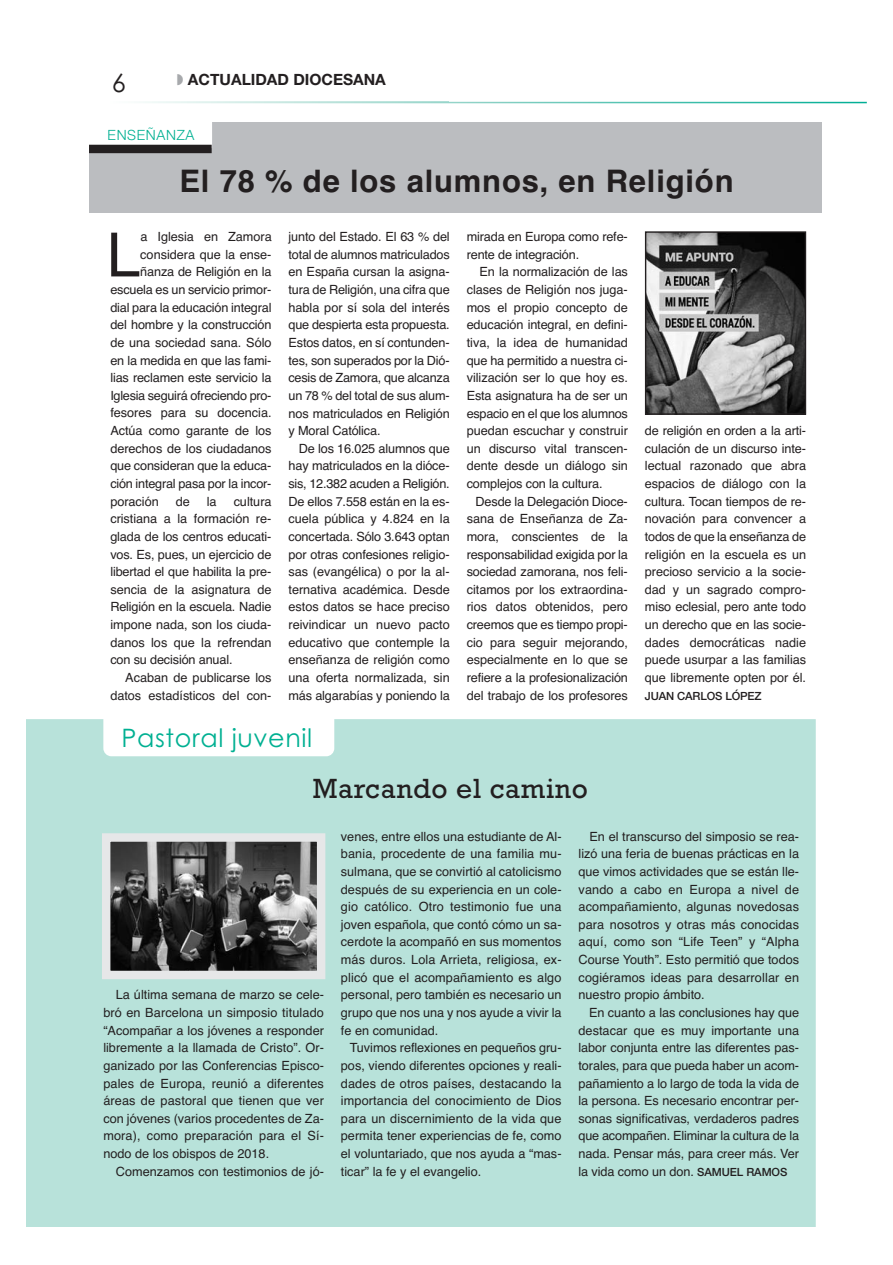
<style>
.page{position:relative;width:893px;height:1265px;background:#fff}
.page>*{position:absolute;margin:0;border:0;box-sizing:border-box;transform-origin:0 0}
.t1{font:61.05px "Helvetica";color:#231f20}
.t2{font:700 31.05px "Helvetica";letter-spacing:.025em;color:#231f20}
.t3{font:28.2px "Rockwell";letter-spacing:.025em;color:#231f20}
.t4{font:25.35px "Century Gothic";letter-spacing:.025em;color:#00b092}
.t5{font:25.35px "Century Gothic";color:#231f20}
.t6{font:700 15.45px "Helvetica Neue";color:#231f20}
.t7{font:300 14.1px "Helvetica Neue";letter-spacing:.05em;color:#00b092}
.t8{font:12.75px/17.7px "Helvetica";letter-spacing:-.005em;color:#231f20;text-align:justify}
.t9{font:500 11.25px "Helvetica Neue";letter-spacing:-.01em;color:#231f20}
.s1{font-family:"Helvetica Neue";font-weight:500;font-size:11.25px}
</style>
<div class="page">
<div style="left:89px;top:122px;width:732px;height:90px;background:#bbbdc0"></div>
<img style="left:143px;top:101px;width:723px;height:2px">
<div style="left:86px;top:119px;width:126px;height:29px;background:#fff"></div>
<div style="left:89px;top:145px;width:123px;height:8px;background:#231f20"></div>
<img style="left:647px;top:233px;width:157px;height:180px">
<div style="left:645px;top:231px;width:161px;height:184px;border:1px solid #231f20"></div>
<div style="left:26px;top:719px;width:789px;height:507px;background:#b8e2da"></div>
<img style="left:111px;top:842px;width:205px;height:128px">
<div style="left:102px;top:833px;width:223px;height:146px;border:8px solid #e6e7e8"></div>
<div style="left:103px;top:707px;width:231px;height:49px;background:#fff;border-radius:8px"></div>
<h3 class="t5" style="left:112px;top:73px;width:16px">6</h3>
<p class="t6" style="left:188px;top:74px;width:199px">ACTUALIDAD DIOCESANA</p>
<p class="t7" style="left:108px;top:129px;width:88px">ENSEÑANZA</p>
<h2 class="t2" style="left:179px;top:169px;width:555px">El 78 % de los alumnos, en Religión</h2>
<h1 class="t1" style="left:107px;top:232px;width:35px">L</h1>
<p class="t8" style="left:140px;top:229px;width:133px">a Iglesia en Zamora</p>
<p class="t8" style="left:140px;top:247px;width:133px">considera que la ense-</p>
<p class="t8" style="left:140px;top:264px;width:133px">ñanza de Religión en la</p>
<p class="t8" style="left:110px;top:282px;width:162px">escuela es un servicio primor-</p>
<p class="t8" style="left:110px;top:299px;width:163px">dial para la educación integral</p>
<p class="t8" style="left:110px;top:317px;width:163px">del hombre y la construcción</p>
<p class="t8" style="left:110px;top:335px;width:163px">de una sociedad sana. Sólo</p>
<p class="t8" style="left:110px;top:352px;width:162px">en la medida en que las fami-</p>
<p class="t8" style="left:110px;top:370px;width:163px">lias reclamen este servicio la</p>
<p class="t8" style="left:110px;top:388px;width:162px">Iglesia seguirá ofreciendo pro-</p>
<p class="t8" style="left:110px;top:405px;width:163px">fesores para su docencia.</p>
<p class="t8" style="left:110px;top:423px;width:163px">Actúa como garante de los</p>
<p class="t8" style="left:110px;top:440px;width:163px">derechos de los ciudadanos</p>
<p class="t8" style="left:110px;top:458px;width:162px">que consideran que la educa-</p>
<p class="t8" style="left:110px;top:476px;width:162px">ción integral pasa por la incor-</p>
<p class="t8" style="left:110px;top:493px;width:50px">poración</p>
<p class="t8" style="left:176px;top:493px;width:16px">de</p>
<p class="t8" style="left:207px;top:493px;width:11px">la</p>
<p class="t8" style="left:110px;top:493px;width:163px;text-indent:123px">cultura cristiana a la formación re&shy;glada de los centros educati&shy;vos. Es, pues, un ejercicio de libertad el que habilita la pre&shy;sencia de la asignatura de Religión en la escuela. Nadie impone nada, son los ciuda&shy;danos los que la refrendan con su decisión anual.</p>
<p class="t8" style="left:110px;top:670px;width:163px;text-align:right">Acaban de publicarse los datos estadísticos del con-</p>
<p class="t8" style="left:288px;top:229px;width:163px">junto del Estado. El 63 % del total de alumnos matriculados en España cursan la asigna&shy;tura de Religión, una cifra que habla por sí sola del interés que despierta esta propuesta.<br>Estos datos, en sí contunden&shy;tes, son superados por la Dió&shy;cesis de Zamora, que alcanza un 78 % del total de sus alum&shy;nos matriculados en Religión y Moral Católica.</p>
<p class="t8" style="left:288px;top:440px;width:163px;text-indent:10px">De los 16.025 alumnos que hay matriculados en la dióce&shy;sis, 12.382 acuden a Religión.<br>De ellos 7.558 están en la es&shy;cuela pública y 4.824 en la concertada. Sólo 3.643 optan por otras confesiones religio&shy;sas (evangélica) o por la al&shy;ternativa académica. Desde estos datos se hace preciso reivindicar un nuevo pacto educativo que contemple la enseñanza de religión como una oferta normalizada, sin más algarabías y poniendo la</p>
<h3 class="t4" style="left:121px;top:728px;width:192px">Pastoral juvenil</h3>
<p class="t8" style="left:466px;top:229px;width:162px">mirada en Europa como refe&shy;rente de integración.</p>
<p class="t8" style="left:466px;top:264px;width:163px;text-indent:13px">En la normalización de las clases de Religión nos juga&shy;mos el propio concepto de educación integral, en defini&shy;tiva, la idea de humanidad que ha permitido a nuestra ci&shy;vilización ser lo que hoy es.<br>Esta asignatura ha de ser un espacio en el que los alumnos puedan escuchar y construir un discurso vital transcen&shy;dente desde un diálogo sin complejos con la cultura.</p>
<p class="t8" style="left:466px;top:493px;width:163px;text-indent:9px">Desde la Delegación Dioce&shy;sana de Enseñanza de Za&shy;mora, conscientes de la responsabilidad exigida por la sociedad zamorana, nos feli&shy;citamos por los extraordina&shy;rios datos obtenidos, pero creemos que es tiempo propi&shy;cio para seguir mejorando, especialmente en lo que se refiere a la profesionalización del trabajo de los profesores</p>
<h3 class="t3" style="left:313px;top:779px;width:276px">Marcando el camino</h3>
<p class="t8" style="left:645px;top:423px;width:163px">de religión en orden a la arti&shy;culación de un discurso inte&shy;lectual razonado que abra espacios de diálogo con la cultura. Tocan tiempos de re&shy;novación para convencer a todos de que la enseñanza de religión en la escuela es un precioso servicio a la socie&shy;dad y un sagrado compro&shy;miso eclesial, pero ante todo un derecho que en las socie&shy;dades democráticas nadie puede usurpar a las familias que libremente opten por él.</p>
<p class="t9" style="left:645px;top:691px;width:118px">JUAN CARLOS LÓPEZ</p>
<p class="t8" style="left:103px;top:987px;width:222px;text-indent:12px">La última semana de marzo se cele&shy;bró en Barcelona un simposio titulado “Acompañar a los jóvenes a responder libremente a la llamada de Cristo”. Or&shy;ganizado por las Conferencias Episco&shy;pales de Europa, reunió a diferentes áreas de pastoral que tienen que ver con jóvenes (varios procedentes de Za&shy;mora), como preparación para el Sí&shy;nodo de los obispos de 2018.</p>
<p class="t8" style="left:116px;top:1163px;width:209px">Comenzamos con testimonios de jó-</p>
<p class="t8" style="left:341px;top:828px;width:222px">venes, entre ellos una estudiante de Al&shy;bania, procedente de una familia mu&shy;sulmana, que se convirtió al catolicismo después de su experiencia en un cole&shy;gio católico. Otro testimonio fue una joven española, que contó cómo un sa&shy;cerdote la acompañó en sus momentos más duros. Lola Arrieta, religiosa, ex&shy;plicó que el acompañamiento es algo personal, pero también es necesario un grupo que nos una y nos ayude a vivir la fe en comunidad.</p>
<p class="t8" style="left:341px;top:1040px;width:222px;text-indent:9px">Tuvimos reflexiones en pequeños gru&shy;pos, viendo diferentes opciones y reali&shy;dades de otros países, destacando la importancia del conocimiento de Dios para un discernimiento de la vida que permita tener experiencias de fe, como el voluntariado, que nos ayuda a “mas&shy;ticar” la fe y el evangelio.</p>
<p class="t8" style="left:578px;top:828px;width:222px;text-indent:11px">En el transcurso del simposio se rea&shy;lizó una feria de buenas prácticas en la que vimos actividades que se están lle&shy;vando a cabo en Europa a nivel de acompañamiento, algunas novedosas para nosotros y otras más conocidas aquí, como son “Life Teen” y “Alpha Course Youth”. Esto permitió que todos cogiéramos ideas para desarrollar en nuestro propio ámbito.</p>
<p class="t8" style="left:578px;top:1004px;width:222px;text-indent:11px">En cuanto a las conclusiones hay que destacar que es muy importante una labor conjunta entre las diferentes pas&shy;torales, para que pueda haber un acom&shy;pañamiento a lo largo de toda la vida de la persona. Es necesario encontrar per&shy;sonas significativas, verdaderos padres que acompañen. Eliminar la cultura de la nada. Pensar más, para creer más. Ver la vida como un don. <span class="s1">SAMUEL RAMOS</span></p>
</div>
